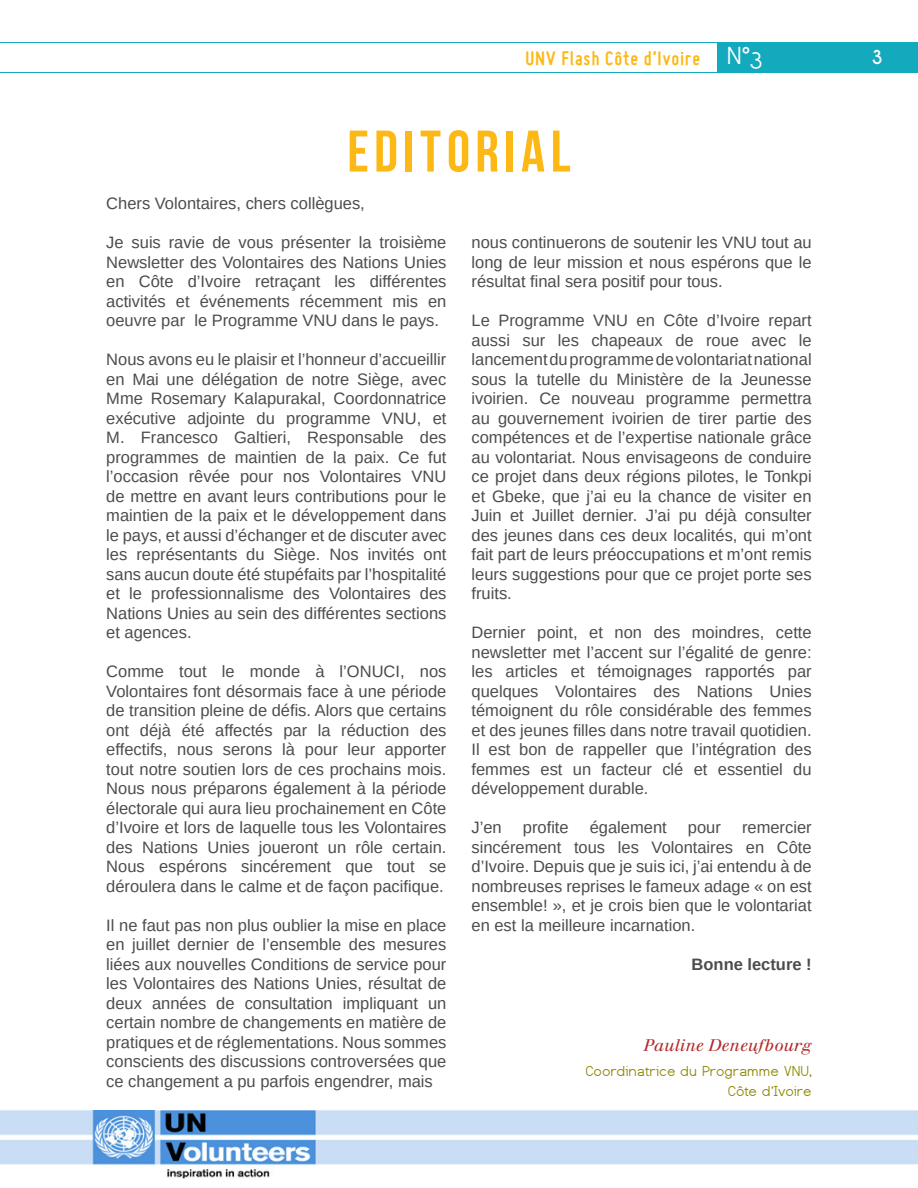
<style>
.page{position:relative;width:918px;height:1188px;background:#fff}
.page>*{position:absolute;margin:0;border:0;box-sizing:border-box;transform-origin:0 0}
.Magazine_Slogan{font:700 58.5px "Bebas Neue";letter-spacing:.095em;color:#fcb814}
.Red_Heading_Master{font:700 21px "Miso";letter-spacing:.045em;color:#fcb814}
.t1{font:700 18px "Caviar Dreams";color:#fff}
.t2{font:16.5px/19.5px "Arimo";color:#4b4c4d;text-align:justify}
.Brown_subtitle{font:16.5px "Justus Italic Oldstyle";letter-spacing:.015em;color:#b22b29}
.t3{font:700 16.5px "Arimo";color:#4b4c4d}
.Green_header{font:15px "Dustismo";letter-spacing:.01em;color:#8e8905}
.s1{font-family:"Dustismo";font-weight:400;font-size:25.5px;color:#fff}
</style>
<div class="page">
<hr style="left:0;top:42px;width:918px;height:1px;background:#13aabe">
<hr style="left:0;top:72px;width:918px;height:1px;background:#13aabe">
<div style="left:717px;top:43px;width:201px;height:30px;background:#13aabe"></div>
<img style="left:0;top:1111px;width:918px;height:68px">
<p class="Red_Heading_Master" style="left:526px;top:47px;width:239px">UNV Flash Côte d’Ivoire <span class="s1">N°3</span></p>
<p class="t1" style="left:872px;top:47px;width:13px">3</p>
<p class="Magazine_Slogan" style="left:347px;top:119px;width:225px">EDITORIAL</p>
<p class="t2" style="left:106px;top:194px;width:260px">Chers Volontaires, chers collègues,</p>
<p class="t2" style="left:106px;top:233px;width:342px">Je suis ravie de vous présenter la troisième Newsletter des Volontaires des Nations Unies en Côte d’Ivoire retraçant les différentes activités et événements récemment mis en oeuvre par le Programme VNU dans le pays.</p>
<p class="t2" style="left:106px;top:350px;width:342px">Nous avons eu le plaisir et l’honneur d’accueillir en Mai une délégation de notre Siège, avec Mme Rosemary Kalapurakal, Coordonnatrice exécutive adjointe du programme VNU, et M. Francesco Galtieri, Responsable des programmes de maintien de la paix. Ce fut l’occasion rêvée pour nos Volontaires VNU de mettre en avant leurs contributions pour le maintien de la paix et le développement dans le pays, et aussi d’échanger et de discuter avec les représentants du Siège. Nos invités ont sans aucun doute été stupéfaits par l’hospitalité et le professionnalisme des Volontaires des Nations Unies au sein des différentes sections et agences.</p>
<p class="t2" style="left:106px;top:662px;width:342px">Comme tout le monde à l’ONUCI, nos Volontaires font désormais face à une période de transition pleine de défis. Alors que certains ont déjà été affectés par la réduction des effectifs, nous serons là pour leur apporter tout notre soutien lors de ces prochains mois.<br>Nous nous préparons également à la période électorale qui aura lieu prochainement en Côte d’Ivoire et lors de laquelle tous les Volontaires des Nations Unies joueront un rôle certain.<br>Nous espérons sincérement que tout se déroulera dans le calme et de façon pacifique.</p>
<p class="t2" style="left:106px;top:915px;width:342px">Il ne faut pas non plus oublier la mise en place en juillet dernier de l’ensemble des mesures liées aux nouvelles Conditions de service pour les Volontaires des Nations Unies, résultat de deux années de consultation impliquant un certain nombre de changements en matière de pratiques et de réglementations. Nous sommes</p>
<p class="t2" style="left:106px;top:1052px;width:342px">conscients des discussions controversées que ce changement a pu parfois engendrer, mais</p>
<p class="t2" style="left:472px;top:233px;width:342px">nous continuerons de soutenir les VNU tout au long de leur mission et nous espérons que le résultat final sera positif pour tous.</p>
<p class="t2" style="left:472px;top:311px;width:342px">Le Programme VNU en Côte d’Ivoire repart aussi sur les chapeaux de roue avec le lancement du programme de volontariat national sous la tutelle du Ministère de la Jeunesse ivoirien. Ce nouveau programme permettra au gouvernement ivoirien de tirer partie des compétences et de l’expertise nationale grâce au volontariat. Nous envisageons de conduire ce projet dans deux régions pilotes, le Tonkpi et Gbeke, que j’ai eu la chance de visiter en Juin et Juillet dernier. J’ai pu déjà consulter des jeunes dans ces deux localités, qui m’ont fait part de leurs préoccupations et m’ont remis leurs suggestions pour que ce projet porte ses fruits.</p>
<p class="t2" style="left:472px;top:623px;width:342px">Dernier point, et non des moindres, cette newsletter met l’accent sur l’égalité de genre: les articles et témoignages rapportés par quelques Volontaires des Nations Unies témoignent du rôle considérable des femmes et des jeunes filles dans notre travail quotidien.<br>Il est bon de rappeller que l’intégration des femmes est un facteur clé et essentiel du développement durable.</p>
<p class="t2" style="left:472px;top:818px;width:32px">J’en</p>
<p class="t2" style="left:523px;top:818px;width:47px">profite</p>
<p class="t2" style="left:590px;top:818px;width:79px">également</p>
<p class="t2" style="left:688px;top:818px;width:35px">pour</p>
<p class="t2" style="left:472px;top:818px;width:342px;text-indent:270px">remercier sincérement tous les Volontaires en Côte d’Ivoire. Depuis que je suis ici, j’ai entendu à de nombreuses reprises le fameux adage « on est ensemble! », et je crois bien que le volontariat en est la meilleure incarnation.</p>
<p class="t3" style="left:692px;top:953px;width:122px">Bonne lecture !</p>
<p class="Brown_subtitle" style="left:644px;top:1036px;width:169px">Pauline Deneufbourg</p>
<p class="Green_header" style="left:586px;top:1063px;width:227px">Coordinatrice du Programme VNU,</p>
<p class="Green_header" style="left:728px;top:1083px;width:85px">Côte d’Ivoire</p>
</div>
